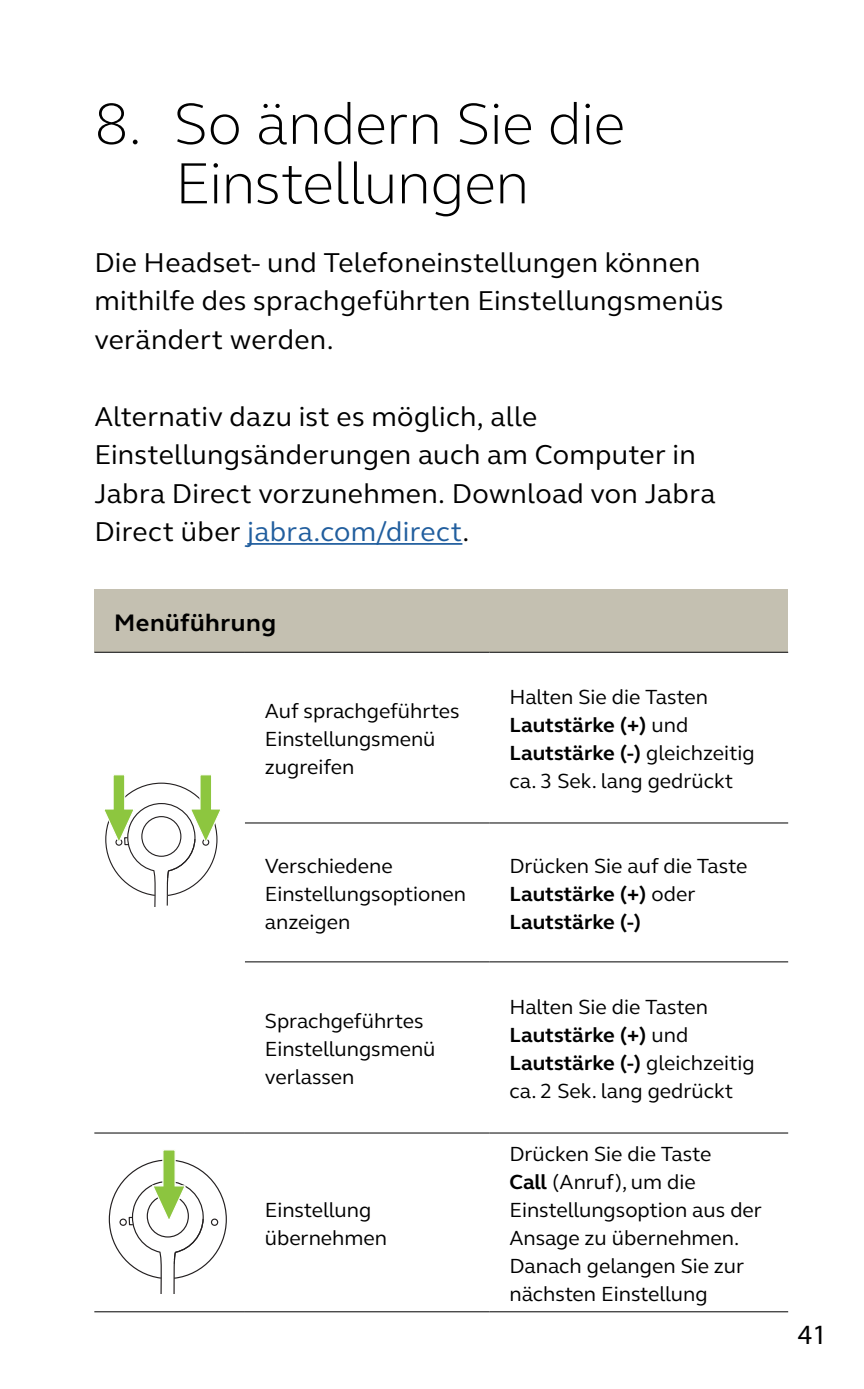
<style>
.page{position:relative;width:864px;height:1389px;background:#fff}
.page>*{position:absolute;margin:0;border:0;box-sizing:border-box;transform-origin:0 0}
.t1{font:300 59.5px/59.5px "GN Elliot";letter-spacing:-.01em;color:#000;text-align:center}
.t2{font:28px/38.5px "GN Elliot";letter-spacing:.01em;color:#000}
.t3{font:28px "Myriad Pro";color:#000}
.t4{font:700 24.5px "GN Elliot";letter-spacing:.02em;color:#000}
.t5{font:21px/28px "GN Elliot";color:#000}
.t6{font:700 21px/28px "GN Elliot";color:#000}
.s1{color:#215e9e}
.s2{font-weight:700}
.s3{font-weight:400}
</style>
<div class="page">
<hr style="left:247px;top:543px;width:215px;height:2px;background:#215e9e">
<div style="left:94px;top:590px;width:693px;height:62px;background:#c4c0b1"></div>
<hr style="left:94px;top:1132px;width:151px;height:2px;background:#000">
<hr style="left:245px;top:1132px;width:244px;height:2px;background:#000">
<hr style="left:489px;top:1132px;width:298px;height:2px;background:#000">
<hr style="left:94px;top:652px;width:151px;height:1px;background:#000">
<hr style="left:245px;top:652px;width:244px;height:1px;background:#000">
<hr style="left:489px;top:652px;width:298px;height:1px;background:#000">
<hr style="left:245px;top:822px;width:244px;height:2px;background:#000">
<hr style="left:489px;top:822px;width:298px;height:2px;background:#000">
<hr style="left:245px;top:961px;width:244px;height:1px;background:#000">
<hr style="left:489px;top:961px;width:298px;height:1px;background:#000">
<hr style="left:94px;top:1311px;width:151px;height:1px;background:#000">
<hr style="left:245px;top:1311px;width:244px;height:1px;background:#000">
<hr style="left:489px;top:1311px;width:298px;height:1px;background:#000">
<svg style="left:104px;top:775px;width:116px;height:132px"></svg>
<svg style="left:108px;top:1150px;width:119px;height:143px"></svg>
<h1 class="t1" style="left:94px;top:92px;width:532px">8. So ändern Sie die<br>Einstellungen</h1>
<h2 class="t2" style="left:94px;top:242px;width:630px">Die Headset- und Telefoneinstellungen können mithilfe des sprachgeführten Einstellungsmenüs verändert werden.</h2>
<h2 class="t2" style="left:94px;top:396px;width:622px">Alternativ dazu ist es möglich, alle Einstellungsänderungen auch am Computer in Jabra Direct vorzunehmen. Download von Jabra Direct über <span class="s1">jabra.com/direct</span>.</h2>
<p class="t4" style="left:114px;top:606px;width:163px">Menüführung</p>
<p class="t5" style="left:265px;top:697px;width:196px">Auf sprachgeführtes<br>Einstellungsmenü zugreifen</p>
<p class="t5" style="left:509px;top:683px;width:247px">Halten Sie die Tasten<br><span class="s2">Lautstärke (+)</span> und<br><span class="s2">Lautstärke (-)</span> gleichzeitig ca. 3 Sek. lang gedrückt</p>
<p class="t5" style="left:265px;top:852px;width:203px">Verschiedene<br>Einstellungsoptionen anzeigen</p>
<p class="t6" style="left:509px;top:852px;width:239px"><span class="s3">Drücken Sie auf die Taste<br></span>Lautstärke (+) <span class="s3">oder<br></span>Lautstärke (-)</p>
<p class="t5" style="left:265px;top:1007px;width:172px">Sprachgeführtes<br>Einstellungsmenü verlassen</p>
<p class="t5" style="left:265px;top:1196px;width:124px">Einstellung übernehmen</p>
<p class="t5" style="left:509px;top:993px;width:247px">Halten Sie die Tasten<br><span class="s2">Lautstärke (+)</span> und<br><span class="s2">Lautstärke (-)</span> gleichzeitig ca. 2 Sek. lang gedrückt</p>
<p class="t5" style="left:509px;top:1140px;width:254px">Drücken Sie die Taste<br><span class="s2">Call</span> (Anruf), um die<br>Einstellungsoption aus der<br>Ansage zu übernehmen.<br>Danach gelangen Sie zur nächsten Einstellung</p>
<h2 class="t3" style="left:797px;top:1317px;width:30px">41</h2>
</div>
